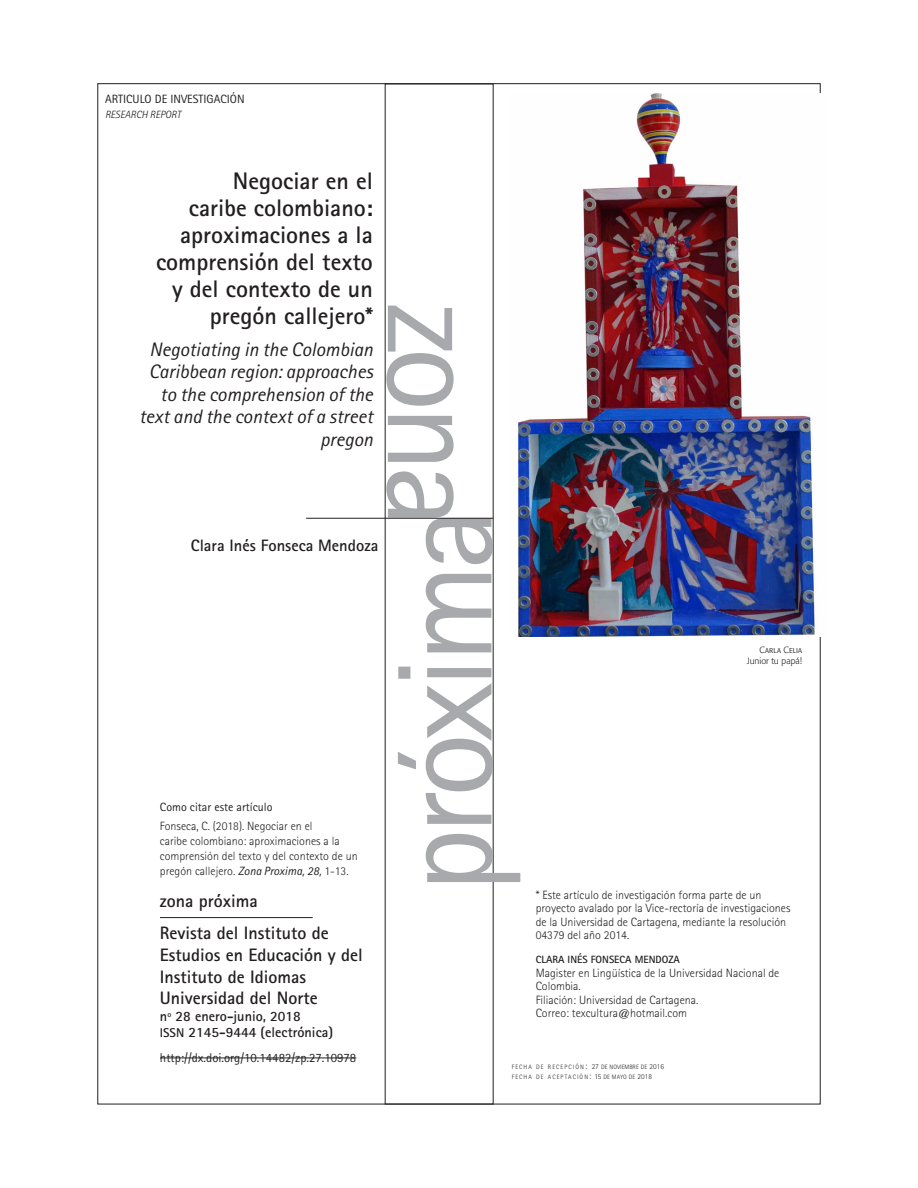
<style>
.page{position:relative;width:918px;height:1188px;background:#fff}
.page>*{position:absolute;margin:0;border:0;box-sizing:border-box;transform-origin:0 0}
.t1{font:135px "AT Rotis Sans Serif";letter-spacing:-.05em;color:#a8a9ad}
.Titulo_de_cap{font:700 24px/27px "AT Rotis Sans Serif";color:#231f20;text-align:right}
.Titulo_de_Cap_en_Ing{font:italic 19.5px/22.5px "AT Rotis Sans Serif";color:#231f20;text-align:right}
.Pie_pág__cap{font:700 18px/21.6px "AT Rotis Sans Serif";color:#231f20}
.Autores{font:700 16.5px "AT Rotis Sans Serif";color:#231f20}
.Pie_pág__cap__issn{font:700 14.25px "AT Rotis Sans Serif";color:#231f20}
.DOI{font:12.75px "AT Rotis Sans Serif";color:#231f20}
.Datos_autor_2{font:300 12px/13.5px "AT Rotis Sans Serif";color:#231f20}
.Autores-2{font:300 12px/15px "AT Rotis Sans Serif";color:#231f20}
.Datos_autor{font:300 12px/13.5px "AT Rotis Sans Serif";color:#231f20}
.Clase_art__español{font:12px "AT Rotis Sans Serif";color:#231f20}
.Datos_autor_2-2{font:12px "AT Rotis Sans Serif";color:#231f20}
.Autor{font:700 10.5px "AT Rotis Sans Serif";color:#231f20}
.Clase_art__inglés{font:italic 300 10.5px "AT Rotis Sans Serif";color:#231f20}
.Pie_de_Ilustracion{font:300 9px "Formata";color:#231f20}
.Pie_de_Ilustracion-2{font:9px "Formata Light SC";color:#231f20}
.Fecha_recep__tít{font:300 6.3px "AT Rotis Sans Serif";letter-spacing:.17em;color:#231f20}
.s1{font-weight:400;font-style:italic}
.s2{font-size:12.75px}
.s3{font-size:9px}
.s4{font-size:7.5px}
</style>
<div class="page">
<hr style="left:160px;top:917px;width:153px;height:1px;background:#231f20">
<hr style="left:160px;top:1058px;width:196px;height:1px;background:#231f20">
<hr style="left:306px;top:518px;width:187px;height:1px;background:#231f20">
<img style="left:517px;top:94px;width:298px;height:542px">
<p class="Clase_art__español" style="left:105px;top:92px;width:141px">ARTICULO DE INVESTIGACIÓN</p>
<p class="Clase_art__inglés" style="left:105px;top:108px;width:77px">RESEARCH REPORT</p>
<p class="Titulo_de_cap" style="left:156px;top:167px;width:218px">Negociar en el<br>caribe colombiano: aproximaciones a la comprensión del texto y del contexto de un pregón callejero*</p>
<p class="Titulo_de_Cap_en_Ing" style="left:139px;top:338px;width:235px">Negotiating in the Colombian<br>Caribbean region: approaches to the comprehension of the text and the context of a street pregon</p>
<p class="Autores" style="left:191px;top:535px;width:189px">Clara Inés Fonseca Mendoza</p>
<p class="Datos_autor_2-2" style="left:160px;top:800px;width:114px">Como citar este artículo</p>
<p class="Autores-2" style="left:160px;top:819px;width:199px">Fonseca, C. (2018). Negociar en el<br>caribe colombiano: aproximaciones a la comprensión del texto y del contexto de un pregón callejero. <span class="s1">Zona Proxima, 28,</span> 1-13.</p>
<p class="Pie_pág__cap" style="left:160px;top:890px;width:99px">zona próxima</p>
<p class="Pie_pág__cap" style="left:160px;top:922px;width:204px">Revista del Instituto de<br>Estudios en Educación y del<br>Instituto de Idiomas</p>
<p class="Pie_pág__cap" style="left:160px;top:987px;width:159px">Universidad del Norte</p>
<p class="Pie_pág__cap__issn" style="left:160px;top:1007px;width:142px">nº 28 enero-junio, 2018</p>
<p class="Pie_pág__cap__issn" style="left:160px;top:1023px;width:175px"><span class="s2">ISSN</span> 2145-9444 (electrónica)</p>
<p class="DOI" style="left:160px;top:1050px;width:198px">http://dx.doi.org/10.14482/zp.27.10978</p>
<p class="t1" style="left:513px;top:301px;width:228px;rotate:90deg">zona</p>
<p class="t1" style="left:366px;top:893px;width:387px;rotate:-90deg">próxima</p>
<p class="Pie_de_Ilustracion-2" style="left:760px;top:645px;width:44px">Carla Celia</p>
<p class="Pie_de_Ilustracion" style="left:747px;top:656px;width:57px">Junior tu papá!</p>
<p class="Datos_autor_2" style="left:536px;top:888px;width:256px">* Este artículo de investigación forma parte de un proyecto avalado por la Vice-rectoría de investigaciones de la Universidad de Cartagena, mediante la resolución 04379 del año 2014.</p>
<p class="Autor" style="left:536px;top:953px;width:146px">CLARA INÉS FONSECA MENDOZA</p>
<p class="Datos_autor" style="left:536px;top:966px;width:245px">Magister en Lingüística de la Universidad Nacional de<br>Colombia.</p>
<p class="Datos_autor" style="left:536px;top:993px;width:164px">Filiación: Universidad de Cartagena.</p>
<p class="Datos_autor" style="left:536px;top:1007px;width:153px">Correo: texcultura@hotmail.com</p>
<p class="Fecha_recep__tít" style="left:512px;top:1063px;width:154px">FECHA DE RECEPCIÓN<span class="s3">:</span> <span class="s4">27</span> DE NOVIEMBRE DE <span class="s4">2016</span></p>
<p class="Fecha_recep__tít" style="left:512px;top:1074px;width:142px">FECHA DE ACEPTACIÓN<span class="s3">:</span> <span class="s4">15</span> DE MAYO DE <span class="s4">2018</span></p>
</div>
